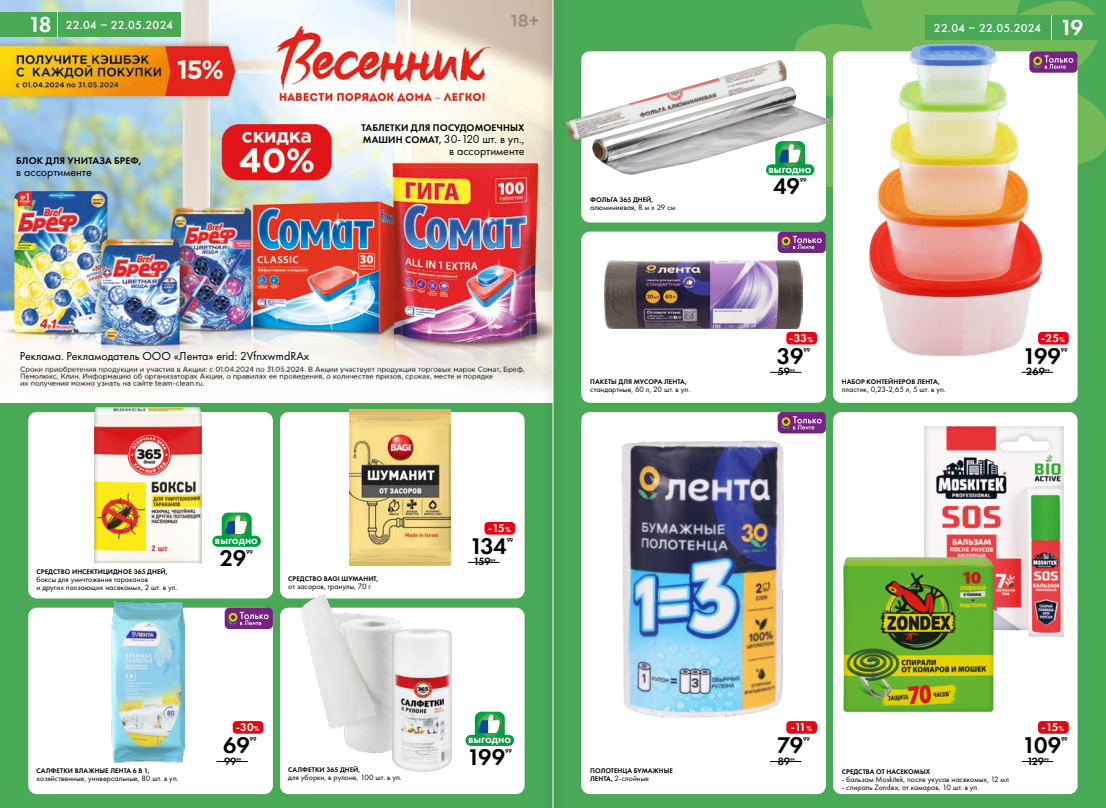
<style>
.page{position:relative;width:1106px;height:808px;background:#49a957}
.page>*{position:absolute;margin:0;border:0;box-sizing:border-box;transform-origin:0 0}
.t1{font:600 23.6px "Futura PT";letter-spacing:-.025em;color:#000}
.t2{font:500 12.1px "Futura PT";letter-spacing:.02em;color:#fff}
.t3{font:12px/12px "Futura PT";color:#000;text-align:right}
.t4{font:600 11.9px "Futura PT";color:#fff}
.t5{font:600 11.6px "Futura PT";letter-spacing:-.025em;color:#fff}
.t6{font:600 11px "Futura PT";letter-spacing:-.025em;color:#000}
.t7{font:600 10px "Futura PT";letter-spacing:.01em;color:#000}
.t8{font:8px/8px "Futura PT";color:#000}
.t9{font:600 7px "Futura PT";letter-spacing:.01em;color:#000}
.t10{font:600 6px "Futura PT";letter-spacing:-.03em;color:#000}
.t11{font:600 4.3px "Futura PT";color:#000}
.s1{font-weight:600;font-size:22.6px}
.s2{font-weight:600;font-size:10px}
.s3{font-size:7.4px}
.s4{font-weight:600;font-size:7px}
</style>
<div class="page">
<svg style="left:788px;top:0;width:318px;height:258px;fill:#74b959"></svg>
<img style="left:0;top:0;width:540px;height:403px">
<div style="left:28px;top:608px;width:245px;height:186px;background:#fff;border-radius:9px"></div>
<div style="left:280px;top:608px;width:244px;height:186px;background:#fff;border-radius:9px"></div>
<div style="left:28px;top:412px;width:245px;height:186px;background:#fff;border-radius:9px"></div>
<div style="left:280px;top:412px;width:244px;height:186px;background:#fff;border-radius:9px"></div>
<div style="left:581px;top:412px;width:245px;height:382px;background:#fff;border-radius:9px"></div>
<div style="left:833px;top:412px;width:244px;height:382px;background:#fff;border-radius:9px"></div>
<div style="left:581px;top:232px;width:245px;height:171px;background:#fff;border-radius:9px"></div>
<div style="left:581px;top:51px;width:245px;height:171px;background:#fff;border-radius:9px"></div>
<div style="left:833px;top:51px;width:244px;height:352px;background:#fff;border-radius:9px"></div>
<hr style="left:468px;top:562px;width:31px;height:1px;background:#000">
<div style="left:484px;top:522px;width:31px;height:13px;background:#e30613;border-radius:4px"></div>
<hr style="left:216px;top:761px;width:32px;height:1px;background:#000">
<div style="left:233px;top:721px;width:30px;height:13px;background:#e30613;border-radius:4px"></div>
<hr style="left:1021px;top:761px;width:32px;height:1px;background:#000">
<div style="left:1038px;top:721px;width:30px;height:13px;background:#e30613;border-radius:4px"></div>
<hr style="left:770px;top:761px;width:31px;height:1px;background:#000">
<div style="left:786px;top:721px;width:31px;height:13px;background:#e30613;border-radius:4px"></div>
<hr style="left:1021px;top:372px;width:32px;height:1px;background:#000">
<div style="left:1038px;top:332px;width:30px;height:12px;background:#e30613;border-radius:4px"></div>
<div style="left:94px;top:407px;width:108px;height:156px;background:#000;opacity:.35"></div>
<img style="left:350px;top:409px;width:100px;height:156px">
<svg style="left:566px;top:58px;width:222px;height:109px"></svg>
<img style="left:604px;top:260px;width:198px;height:69px">
<hr style="left:770px;top:372px;width:31px;height:1px;background:#000">
<div style="left:786px;top:332px;width:31px;height:12px;background:#e30613;border-radius:4px"></div>
<img style="left:869px;top:44px;width:172px;height:312px">
<div style="left:777px;top:232px;width:49px;height:21px;background:#762282;border-radius:5px"></div>
<svg style="left:780px;top:236px;width:41px;height:13px"></svg>
<div style="left:1029px;top:51px;width:48px;height:22px;background:#762282;border-radius:5px"></div>
<svg style="left:1032px;top:55px;width:41px;height:14px"></svg>
<div style="left:777px;top:412px;width:49px;height:21px;background:#762282;border-radius:5px"></div>
<svg style="left:780px;top:416px;width:41px;height:13px"></svg>
<div style="left:225px;top:608px;width:48px;height:21px;background:#762282;border-radius:5px"></div>
<svg style="left:228px;top:612px;width:41px;height:13px"></svg>
<img style="left:111px;top:601px;width:74px;height:162px">
<svg style="left:465px;top:735px;width:49px;height:11px"></svg>
<svg style="left:475px;top:712px;width:30px;height:24px"></svg>
<div style="left:468px;top:736px;width:44px;height:10px;background:#009642"></div>
<div style="left:913px;top:426px;width:150px;height:227px;background:#000;opacity:.25"></div>
<img style="left:295px;top:594px;width:95px;height:159px">
<div style="left:843px;top:543px;width:150px;height:169px;background:#000;opacity:.25"></div>
<img style="left:621px;top:440px;width:163px;height:278px">
<div style="left:390px;top:593px;width:74px;height:184px;background:#000;opacity:.35"></div>
<div style="left:587px;top:77px;width:263px;height:117px;background:#000;opacity:.35"></div>
<div style="left:0;top:12px;width:181px;height:25px;background:#49a957"></div>
<svg style="left:57px;top:12px;width:1px;height:25px"></svg>
<div style="left:925px;top:15px;width:181px;height:25px;background:#49a957"></div>
<svg style="left:212px;top:536px;width:49px;height:11px"></svg>
<svg style="left:222px;top:513px;width:30px;height:24px"></svg>
<div style="left:215px;top:537px;width:44px;height:10px;background:#009642"></div>
<div style="left:540px;top:0;width:26px;height:808px;background:#000;opacity:.85"></div>
<hr style="left:552px;top:0;width:1px;height:808px;background:#fff">
<h2 class="t2" style="left:28px;top:17px;width:146px"><span class="s1">18</span> 22.04 – 22.05.2024</h2>
<h2 class="t2" style="left:934px;top:20px;width:151px">22.04 – 22.05.2024 <span class="s1">19</span></h2>
<p class="t7" style="left:16px;top:154px;width:127px">БЛОК ДЛЯ УНИТАЗА БРЕФ,</p>
<h3 class="t3" style="left:16px;top:166px;width:77px">в ассортименте</h3>
<p class="t7" style="left:361px;top:121px;width:164px">ТАБЛЕТКИ ДЛЯ ПОСУДОМОЕЧНЫХ</p>
<h3 class="t3" style="left:363px;top:133px;width:163px"><span class="s2">МАШИН СОМАТ,</span> 30-120 шт. в уп., в ассортименте</h3>
<h3 class="t3" style="left:20px;top:350px;width:291px">Реклама. Рекламодатель ООО «Лента» erid: 2VfnxwmdRAx</h3>
<h3 class="t5" style="left:488px;top:521px;width:24px">-15<span class="s3">%</span></h3>
<h3 class="t4" style="left:215px;top:533px;width:45px">выгодно</h3>
<h1 class="t1" style="left:220px;top:543px;width:28px">29</h1>
<p class="t10" style="left:246px;top:548px;width:8px">99</p>
<p class="t9" style="left:37px;top:567px;width:132px">СРЕДСТВО ИНСЕКТИЦИДНОЕ 365 ДНЕЙ,</p>
<p class="t8" style="left:37px;top:575px;width:142px">боксы для уничтожения тараканов<br>и других ползающих насекомых, 2 шт. в уп.</p>
<p class="t9" style="left:288px;top:574px;width:92px">СРЕДСТВО BAGI ШУМАНИТ,</p>
<p class="t8" style="left:288px;top:582px;width:84px">от засоров, гранулы, 70 г</p>
<h3 class="t5" style="left:236px;top:720px;width:25px">-30<span class="s3">%</span></h3>
<p class="t9" style="left:37px;top:766px;width:114px">САЛФЕТКИ ВЛАЖНЫЕ ЛЕНТА 6 В 1,</p>
<p class="t8" style="left:37px;top:774px;width:143px">хозяйственные, универсальные, 80 шт. в уп.</p>
<h1 class="t1" style="left:223px;top:730px;width:28px">69</h1>
<p class="t10" style="left:250px;top:735px;width:8px">99</p>
<h3 class="t6" style="left:224px;top:754px;width:14px">99</h3>
<p class="t11" style="left:236px;top:757px;width:6px">99</p>
<p class="t9" style="left:288px;top:765px;width:73px">САЛФЕТКИ 365 ДНЕЙ,</p>
<p class="t8" style="left:288px;top:773px;width:115px">для уборки, в рулоне, 100 шт. в уп.</p>
<h1 class="t1" style="left:470px;top:531px;width:38px">134</h1>
<p class="t10" style="left:506px;top:536px;width:8px">99</p>
<h3 class="t6" style="left:473px;top:555px;width:19px">159</h3>
<p class="t11" style="left:490px;top:558px;width:6px">99</p>
<h3 class="t4" style="left:468px;top:732px;width:45px">выгодно</h3>
<h1 class="t1" style="left:467px;top:742px;width:39px">199</h1>
<p class="t10" style="left:505px;top:747px;width:8px">99</p>
<p class="t9" style="left:590px;top:196px;width:65px">ФОЛЬГА 365 ДНЕЙ,</p>
<p class="t8" style="left:590px;top:204px;width:87px">алюминиевая, 8 м х 29 см</p>
<p class="t9" style="left:590px;top:377px;width:98px">ПАКЕТЫ ДЛЯ МУСОРА ЛЕНТА,</p>
<p class="t8" style="left:590px;top:385px;width:102px">стандартные, 60 л, 20 шт. в уп.</p>
<p class="t9" style="left:590px;top:766px;width:84px">ПОЛОТЕНЦА БУМАЖНЫЕ</p>
<p class="t8" style="left:590px;top:774px;width:60px"><span class="s4">ЛЕНТА,</span> 2-слойные</p>
<h3 class="t4" style="left:768px;top:161px;width:45px">выгодно</h3>
<h1 class="t1" style="left:773px;top:172px;width:28px">49</h1>
<p class="t10" style="left:800px;top:176px;width:8px">99</p>
<h3 class="t5" style="left:789px;top:331px;width:25px">-33<span class="s3">%</span></h3>
<h1 class="t1" style="left:776px;top:341px;width:28px">39</h1>
<p class="t10" style="left:803px;top:346px;width:8px">99</p>
<h3 class="t6" style="left:777px;top:365px;width:14px">59</h3>
<p class="t11" style="left:790px;top:368px;width:6px">99</p>
<p class="t9" style="left:842px;top:377px;width:99px">НАБОР КОНТЕЙНЕРОВ ЛЕНТА,</p>
<p class="t8" style="left:841px;top:385px;width:105px">пластик, 0,23-2,65 л, 5 шт. в уп.</p>
<h3 class="t5" style="left:1041px;top:331px;width:25px">-25<span class="s3">%</span></h3>
<h1 class="t1" style="left:1022px;top:341px;width:39px">199</h1>
<p class="t10" style="left:1060px;top:346px;width:8px">99</p>
<h3 class="t6" style="left:1026px;top:365px;width:20px">269</h3>
<p class="t11" style="left:1044px;top:368px;width:6px">99</p>
<h3 class="t5" style="left:790px;top:720px;width:23px">-11<span class="s3">%</span></h3>
<h3 class="t5" style="left:1041px;top:720px;width:24px">-15<span class="s3">%</span></h3>
<h1 class="t1" style="left:777px;top:730px;width:27px">79</h1>
<p class="t10" style="left:803px;top:735px;width:8px">99</p>
<h1 class="t1" style="left:1022px;top:730px;width:40px">109</h1>
<p class="t10" style="left:1061px;top:735px;width:8px">99</p>
<h3 class="t6" style="left:777px;top:754px;width:14px">89</h3>
<p class="t11" style="left:790px;top:757px;width:6px">99</p>
<h3 class="t6" style="left:1027px;top:754px;width:19px">129</h3>
<p class="t11" style="left:1044px;top:757px;width:6px">99</p>
<p class="t9" style="left:842px;top:767px;width:90px">СРЕДСТВА ОТ НАСЕКОМЫХ</p>
<p class="t8" style="left:841px;top:775px;width:169px">- бальзам Moskitek, после укусов насекомых, 12 мл</p>
<p class="t8" style="left:841px;top:783px;width:139px">- спираль Zondex, от комаров, 10 шт. в уп.</p>
</div>
